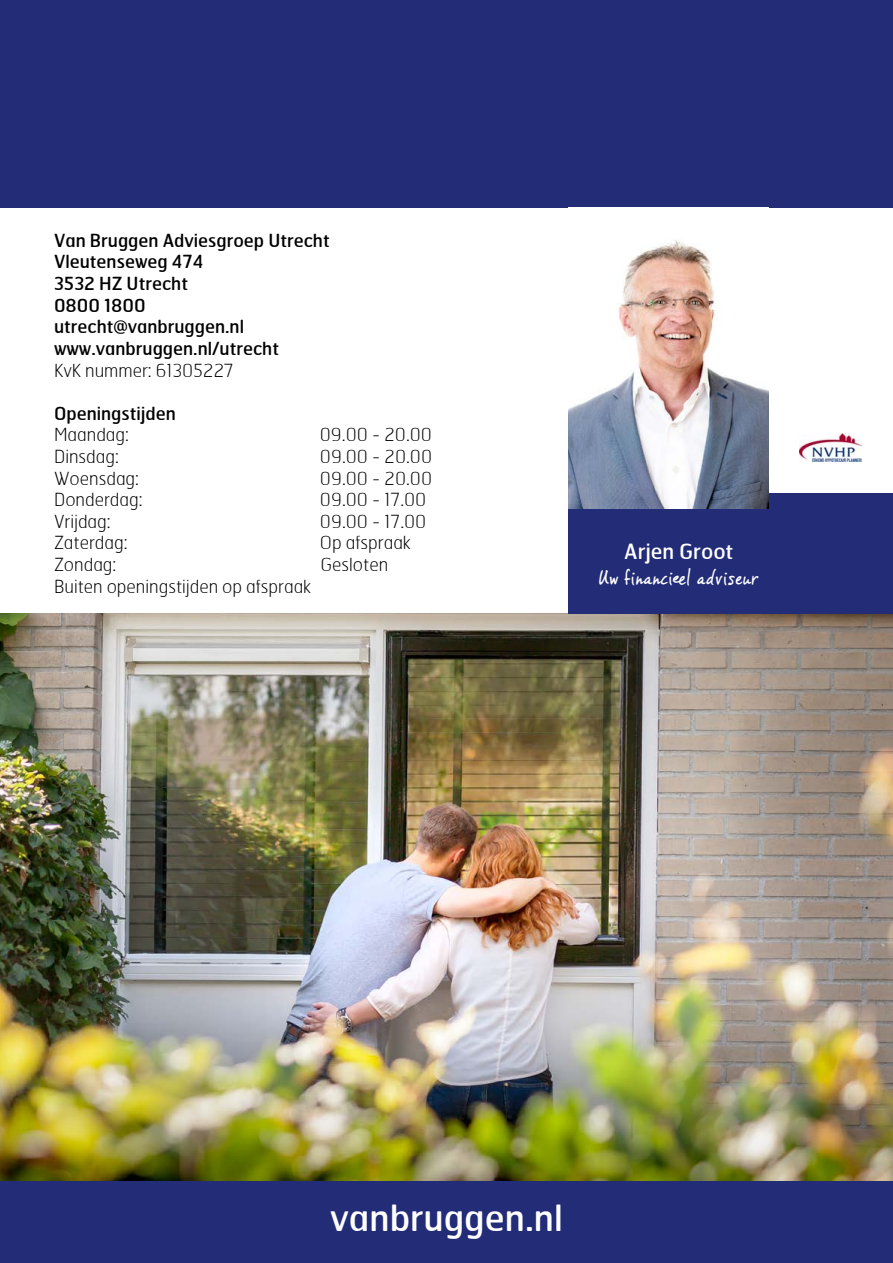
<style>
.page{position:relative;width:893px;height:1263px;background:#fff}
.page>*{position:absolute;margin:0;border:0;box-sizing:border-box;transform-origin:0 0}
.t1{font:36px "Hermes";color:#fff}
.t2{font:21px "Vince Hand II";color:#fff}
.t3{font:21px "Hermes";color:#fff}
.t4{font:100 18px/21.6px "Hermes";color:#000}
.t5{font:18px/21.6px "Hermes";color:#000}
</style>
<div class="page">
<div style="left:0;top:0;width:893px;height:208px;background:#232c77"></div>
<div style="left:0;top:1180px;width:893px;height:83px;background:#232c77"></div>
<img style="left:0;top:614px;width:893px;height:566px">
<div style="left:568px;top:493px;width:325px;height:121px;background:#232c77"></div>
<img style="left:568px;top:240px;width:201px;height:269px">
<img style="left:800px;top:433px;width:61px;height:28px">
<p class="t5" style="left:54px;top:229px;width:277px">Van Bruggen Adviesgroep Utrecht<br>Vleutenseweg 474<br>3532 HZ Utrecht<br>0800 1800 utrecht@vanbruggen.nl www.vanbruggen.nl/utrecht</p>
<p class="t4" style="left:54px;top:359px;width:181px">KvK nummer: 61305227</p>
<p class="t5" style="left:54px;top:402px;width:123px">Openingstijden</p>
<p class="t4" style="left:54px;top:423px;width:76px">Maandag:</p>
<p class="t4" style="left:320px;top:423px;width:114px">09.00 - 20.00</p>
<p class="t4" style="left:54px;top:445px;width:90px">Dinsdag:<br>Woensdag:<br>Donderdag:<br>Vrijdag:<br>Zaterdag:</p>
<p class="t4" style="left:320px;top:445px;width:114px">09.00 - 20.00<br>09.00 - 20.00<br>09.00 - 17.00<br>09.00 - 17.00<br>Op afspraak</p>
<p class="t4" style="left:54px;top:553px;width:64px">Zondag:</p>
<p class="t4" style="left:320px;top:553px;width:69px">Gesloten</p>
<p class="t4" style="left:54px;top:575px;width:259px">Buiten openingstijden op afspraak</p>
<p class="t3" style="left:624px;top:538px;width:111px">Arjen Groot</p>
<p class="t2" style="left:599px;top:565px;width:162px">Uw financieel adviseur</p>
<h1 class="t1" style="left:330px;top:1195px;width:234px">vanbruggen.nl</h1>
</div>
